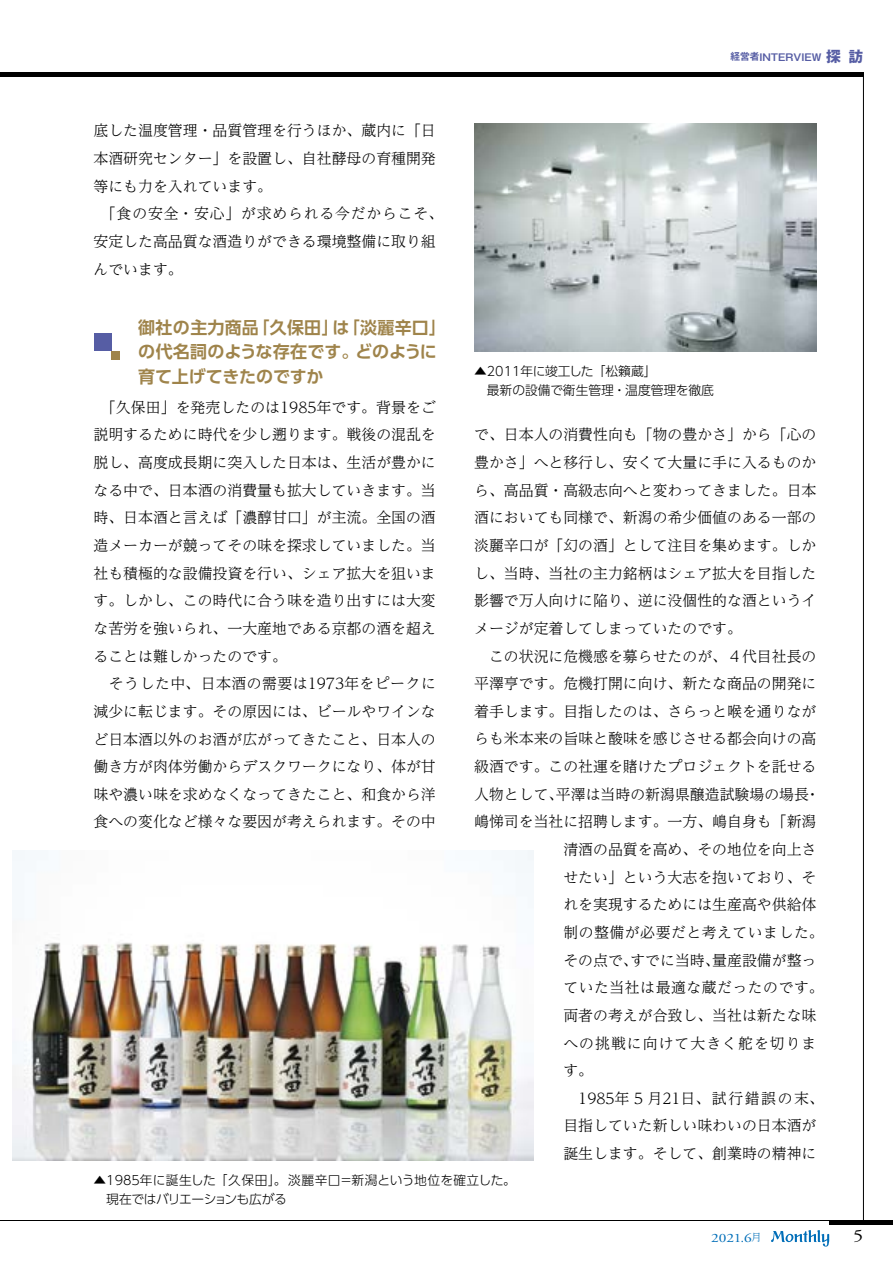
<style>
.page{position:relative;width:893px;height:1263px;background:#fff}
.page>*{position:absolute;margin:0;border:0;box-sizing:border-box;transform-origin:0 0}
.t1{font:700 16.95px/24.5px "UD Shin Go Pr 6 N De";letter-spacing:.01em;color:#9f844b}
.t2{font:16.95px "Adobe Garamond Pro";color:#000;scale:1.2 1}
.t3{font:300 14.85px/27.6px "UD Reimin Pr 6 N";color:#000}
.t4{font:300 14.85px "UD Reimin Pr 6 N";letter-spacing:.035em;color:#000}
.t5{font:300 14.85px "UD Reimin Pr 6 N";letter-spacing:.055em;color:#000}
.t6{font:300 14.85px "UD Reimin Pr 6 N";letter-spacing:.065em;color:#000}
.t7{font:300 12.75px/19.2px "UD Shin Go Pr 6 N";color:#000}
.t8{font:12.75px "Adobe Garamond Pro";color:#006eb8;scale:1.2 1}
.t9{font:700 9.6px "Gothic MB101 Pro De";color:#565da4}
.s1{font-family:"Gothic MB101 Pro";font-size:14.85px}
.s2{font-family:"UD Reimin Pro";font-weight:300;font-size:10.35px}
</style>
<div class="page">
<div style="left:94px;top:334px;width:17px;height:17px;background:#565da4"></div>
<div style="left:111px;top:351px;width:9px;height:8px;background:#9f844b"></div>
<img style="left:13px;top:850px;width:521px;height:311px">
<img style="left:474px;top:123px;width:342px;height:228px">
<hr style="left:863px;top:72px;width:1px;height:1148px;background:#000">
<div style="left:0;top:72px;width:863px;height:5px;background:#000"></div>
<div style="left:829px;top:1220px;width:64px;height:5px;background:#000"></div>
<hr style="left:0;top:1220px;width:893px;height:1px;background:#000">
<svg style="left:771px;top:1230px;width:58px;height:16px"></svg>
<p class="t3" style="left:94px;top:116px;width:351px">底した温度管理・品質管理を行うほか、蔵内に「日本酒研究センター」を設置し、自社酵母の育種開発等にも力を入れています。　<br>　「食の安全・安心」が求められる今だからこそ、安定した高品質な酒造りができる環境整備に取り組んでいます。</p>
<p class="t1" style="left:138px;top:315px;width:310px">御社の主力商品「久保田」は「淡麗辛口」の代名詞のような存在です。どのように育て上げてきたのですか</p>
<p class="t3" style="left:94px;top:393px;width:344px">　「久保田」を発売したのは1985年です。背景をご説明するために時代を少し遡ります。戦後の混乱を脱し、高度成長期に突入した日本は、生活が豊かになる中で、日本酒の消費量も拡大していきます。当時、日本酒と言えば「濃醇甘口」が主流。全国の酒造メーカーが競ってその味を探求していました。当社も積極的な設備投資を行い、シェア拡大を狙います。しかし、この時代に合う味を造り出すには大変な苦労を強いられ、一大産地である京都の酒を超えることは難しかったのです。<br>　そうした中、日本酒の需要は1973年をピークに減少に転じます。その原因には、ビールやワインなど日本酒以外のお酒が広がってきたこと、日本人の働き方が肉体労働からデスクワークになり、体が甘味や濃い味を求めなくなってきたこと、和食から洋食への変化など様々な要因が考えられます。その中</p>
<p class="t9" style="left:730px;top:49px;width:134px">経営者INTERVIEW <span class="s1">探訪</span></p>
<p class="t7" style="left:487px;top:361px;width:228px;text-indent:-13px">▲2011年に竣工した「松籟蔵」<br>最新の設備で衛生管理・温度管理を徹底</p>
<p class="t3" style="left:474px;top:420px;width:344px">で、日本人の消費性向も「物の豊かさ」から「心の</p>
<p class="t3" style="left:474px;top:448px;width:344px">豊かさ」へと移行し、安くて大量に手に入るものか</p>
<p class="t3" style="left:474px;top:476px;width:344px">ら、高品質・高級志向へと変わってきました。日本</p>
<p class="t3" style="left:474px;top:503px;width:344px">酒においても同様で、新潟の希少価値のある一部の</p>
<p class="t3" style="left:474px;top:531px;width:344px">淡麗辛口が「幻の酒」として注目を集めます。しか</p>
<p class="t3" style="left:474px;top:559px;width:344px">し、当時、当社の主力銘柄はシェア拡大を目指した</p>
<p class="t3" style="left:474px;top:586px;width:344px">影響で万人向けに陥り、逆に没個性的な酒というイ</p>
<p class="t3" style="left:474px;top:614px;width:269px">メージが定着してしまっていたのです。</p>
<p class="t3" style="left:474px;top:642px;width:344px">　この状況に危機感を募らせたのが、４代目社長の</p>
<p class="t3" style="left:474px;top:669px;width:344px">平澤亨です。危機打開に向け、新たな商品の開発に</p>
<p class="t3" style="left:474px;top:697px;width:344px">着手します。目指したのは、さらっと喉を通りなが</p>
<p class="t3" style="left:474px;top:724px;width:344px">らも米本来の旨味と酸味を感じさせる都会向けの高</p>
<p class="t3" style="left:474px;top:752px;width:344px">級酒です。この社運を賭けたプロジェクトを託せる</p>
<p class="t3" style="left:474px;top:780px;width:348px">人物として、平澤は当時の新潟県醸造試験場の場長・</p>
<p class="t3" style="left:474px;top:807px;width:344px">嶋悌司を当社に招聘します。一方、嶋自身も「新潟</p>
<p class="t3" style="left:563px;top:835px;width:254px">清酒の品質を高め、その地位を向上さ</p>
<p class="t3" style="left:563px;top:863px;width:254px">せたい」という大志を抱いており、そ</p>
<p class="t3" style="left:563px;top:890px;width:254px">れを実現するためには生産高や供給体</p>
<p class="t4" style="left:563px;top:920px;width:262px">制の整備が必要だと考えていました。</p>
<p class="t3" style="left:563px;top:946px;width:254px">その点で、すでに当時、量産設備が整っ</p>
<p class="t4" style="left:563px;top:975px;width:262px">ていた当社は最適な蔵だったのです。</p>
<p class="t3" style="left:563px;top:1001px;width:254px">両者の考えが合致し、当社は新たな味</p>
<p class="t6" style="left:563px;top:1031px;width:255px">への挑戦に向けて大きく舵を切りま</p>
<p class="t3" style="left:563px;top:1056px;width:31px">す。</p>
<p class="t5" style="left:563px;top:1086px;width:262px">　1985年５月21日、試行錯誤の末、</p>
<p class="t3" style="left:563px;top:1111px;width:254px">目指していた新しい味わいの日本酒が</p>
<p class="t3" style="left:563px;top:1139px;width:254px">誕生します。そして、創業時の精神に</p>
<p class="t7" style="left:106px;top:1170px;width:411px;text-indent:-13px">▲1985年に誕生した「久保田」。淡麗辛口＝新潟という地位を確立した。現在ではバリエーションも広がる</p>
<p class="t8" style="left:711px;top:1230px;width:44px">2021.6<span class="s2">月</span></p>
<p class="t2" style="left:853px;top:1225px;width:10px">5</p>
</div>
